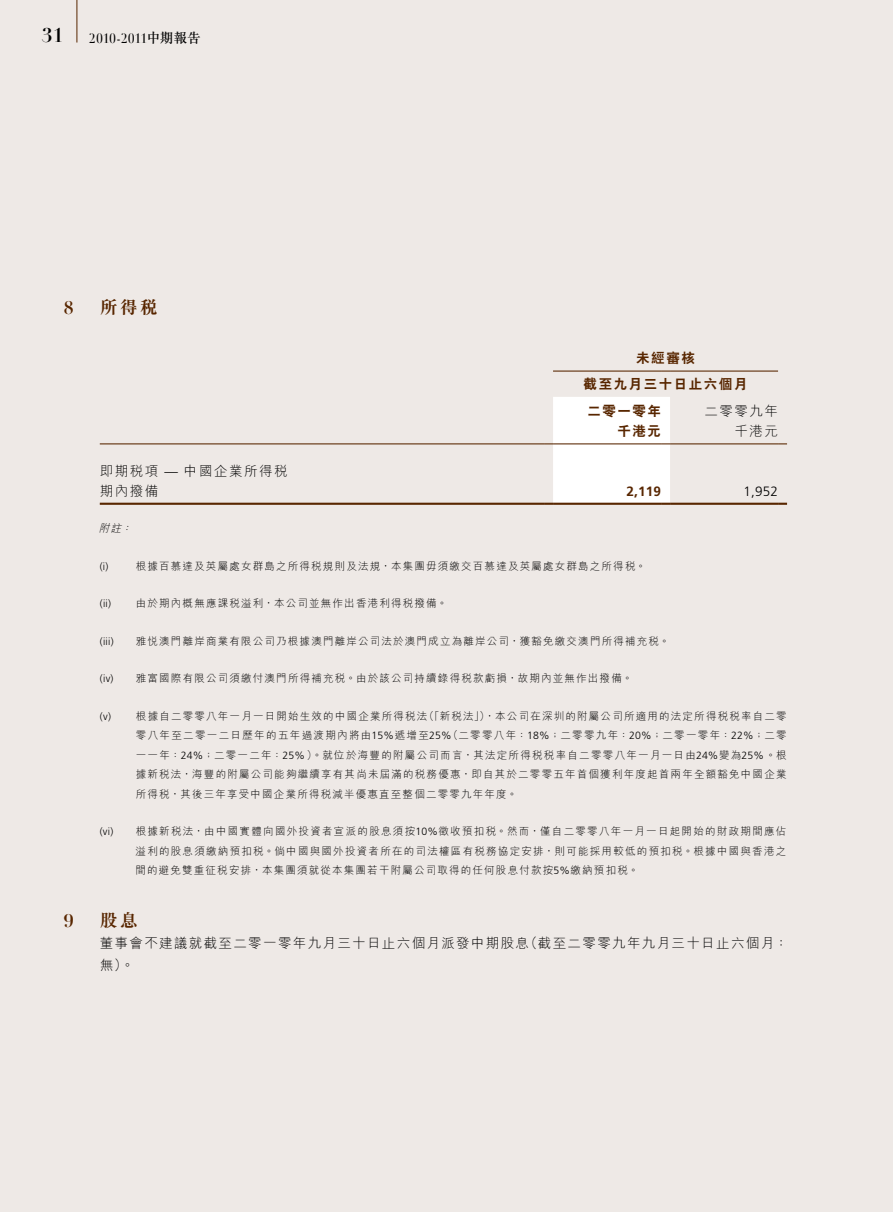
<style>
.page{position:relative;width:893px;height:1212px;background:#eee9e6}
.page>*{position:absolute;margin:0;border:0;box-sizing:border-box;transform-origin:0 0}
.t1{font:700 19.5px "Didot LT Std";color:#000}
.t2{font:700 18px "M Sung HK";color:#582600}
.t3{font:700 18px "Didot LT Std";color:#582600}
.t4{font:300 13.5px/22.5px "M Hei HK";letter-spacing:.1em;color:#000}
.t5{font:800 13.5px/25.8px "C Hei 2 HK";letter-spacing:.115em;color:#582600;text-align:center}
.t6{font:13.5px "Didot LT Std Headline";color:#000}
.t7{font:300 13.5px "Frutiger LT Std";color:#000}
.t8{font:700 13.5px "Frutiger LT Std";color:#582600}
.t9{font:300 10.5px/19.5px "M Hei HK";letter-spacing:.115em;color:#000}
.t10{font:300 10.5px "Frutiger LT Std";color:#000}
.t11{font:italic 300 10.5px "M Hei HK";color:#000}
.s1{font-family:"M Sung HK";font-weight:500}
.s2{font-family:"Frutiger LT Std"}
</style>
<div class="page">
<hr style="left:77px;top:0;width:1px;height:43px;background:#582600">
<hr style="left:553px;top:370px;width:108px;height:2px;background:#582600">
<svg style="left:661px;top:370px;width:9px;height:2px"></svg>
<hr style="left:670px;top:370px;width:108px;height:2px;background:#582600">
<hr style="left:100px;top:443px;width:444px;height:1px;background:#582600">
<hr style="left:670px;top:443px;width:108px;height:1px;background:#582600">
<hr style="left:100px;top:503px;width:444px;height:2px;background:#582600">
<svg style="left:544px;top:397px;width:126px;height:108px;background:#f8f6f5"></svg>
<hr style="left:670px;top:503px;width:108px;height:2px;background:#582600">
<svg style="left:778px;top:503px;width:9px;height:2px"></svg>
<h1 class="t1" style="left:42px;top:23px;width:23px">31</h1>
<p class="t6" style="left:89px;top:30px;width:113px">2010-2011<span class="s1">中期報告</span></p>
<h2 class="t3" style="left:64px;top:296px;width:12px">8</h2>
<h2 class="t3" style="left:64px;top:909px;width:12px">9</h2>
<h2 class="t2" style="left:100px;top:295px;width:60px">所得稅</h2>
<p class="t4" style="left:100px;top:459px;width:189px">即期稅項 <span class="s2">—</span> 中國企業所得稅</p>
<p class="t4" style="left:100px;top:479px;width:60px">期內撥備</p>
<p class="t11" style="left:121px;top:521px;width:16px">：</p>
<p class="t11" style="left:99px;top:521px;width:27px">附註</p>
<p class="t5" style="left:584px;top:346px;width:165px">未經審核<br>截至九月三十日止六個月</p>
<p class="t4" style="left:704px;top:400px;width:75px">二零零九年</p>
<p class="t5" style="left:587px;top:399px;width:75px">二零一零年</p>
<p class="t5" style="left:617px;top:418px;width:45px">千港元</p>
<p class="t8" style="left:627px;top:483px;width:36px">2,119</p>
<p class="t4" style="left:734px;top:419px;width:45px">千港元</p>
<p class="t7" style="left:744px;top:484px;width:36px">1,952</p>
<p class="t10" style="left:100px;top:560px;width:10px">)i(</p>
<p class="t9" style="left:136px;top:556px;width:512px">根據百慕達及英屬處女群島之所得稅規則及法規，本集團毋須繳交百慕達及英屬處女群島之所得稅。</p>
<p class="t10" style="left:100px;top:598px;width:13px">)i i(</p>
<p class="t9" style="left:136px;top:593px;width:313px">由於期內概無應課稅溢利，本公司並無作出香港利得稅撥備。</p>
<p class="t10" style="left:100px;top:635px;width:15px">(iii)</p>
<p class="t9" style="left:136px;top:631px;width:535px">雅悅澳門離岸商業有限公司乃根據澳門離岸公司法於澳門成立為離岸公司，獲豁免繳交澳門所得補充稅。</p>
<p class="t10" style="left:100px;top:673px;width:15px">i v( )</p>
<p class="t9" style="left:136px;top:668px;width:498px">雅富國際有限公司須繳付澳門所得補充稅。由於該公司持續錄得稅款虧損，故期內並無作出撥備。</p>
<p class="t10" style="left:100px;top:710px;width:13px">)v(</p>
<p class="t9" style="left:424px;top:706px;width:68px">（「新稅法」）</p>
<p class="t9" style="left:485px;top:706px;width:304px">，本公司在深圳的附屬公司所適用的法定所得稅稅率自二零</p>
<p class="t9" style="left:136px;top:706px;width:293px">根據自二零零八年一月一日開始生效的中國企業所得稅法</p>
<p class="t10" style="left:100px;top:826px;width:15px">(vi)</p>
<p class="t9" style="left:448px;top:725px;width:341px">（二零零八年：<span class="s2">18%</span>；二零零九年：<span class="s2">20%</span>；二零一零年：<span class="s2">22%</span>；二零</p>
<p class="t9" style="left:136px;top:725px;width:652px">零八年至二零一二日歷年的五年過渡期內將由<span class="s2">15%</span>遞增至<span class="s2">25%<br></span>一一年：<span class="s2">24%</span>；二零一二年：<span class="s2">25%</span>）。就位於海豐的附屬公司而言，其法定所得稅稅率自二零零八年一月一日由<span class="s2">24%</span>變為<span class="s2">25%</span>。根據新稅法，海豐的附屬公司能夠繼續享有其尚未屆滿的稅務優惠，即自其於二零零五年首個獲利年度起首兩年全額豁免中國企業所得稅，其後三年享受中國企業所得稅減半優惠直至整個二零零九年年度。</p>
<p class="t9" style="left:136px;top:821px;width:652px">根據新稅法，由中國實體向國外投資者宣派的股息須按<span class="s2">10%</span>徵收預扣稅。然而，僅自二零零八年一月一日起開始的財政期間應佔</p>
<p class="t9" style="left:135px;top:841px;width:652px">溢利的股息須繳納預扣稅。倘中國與國外投資者所在的司法權區有稅務協定安排，則可能採用較低的預扣稅。根據中國與香港之間的避免雙重征稅安排，本集團須就從本集團若干附屬公司取得的任何股息付款按<span class="s2">5%</span>繳納預扣稅。</p>
<h2 class="t2" style="left:100px;top:908px;width:40px">股息</h2>
<p class="t4" style="left:524px;top:931px;width:265px">（截至二零零九年九月三十日止六個月：</p>
<p class="t4" style="left:100px;top:931px;width:431px">董事會不建議就截至二零一零年九月三十日止六個月派發中期股息無。(</p>
</div>
